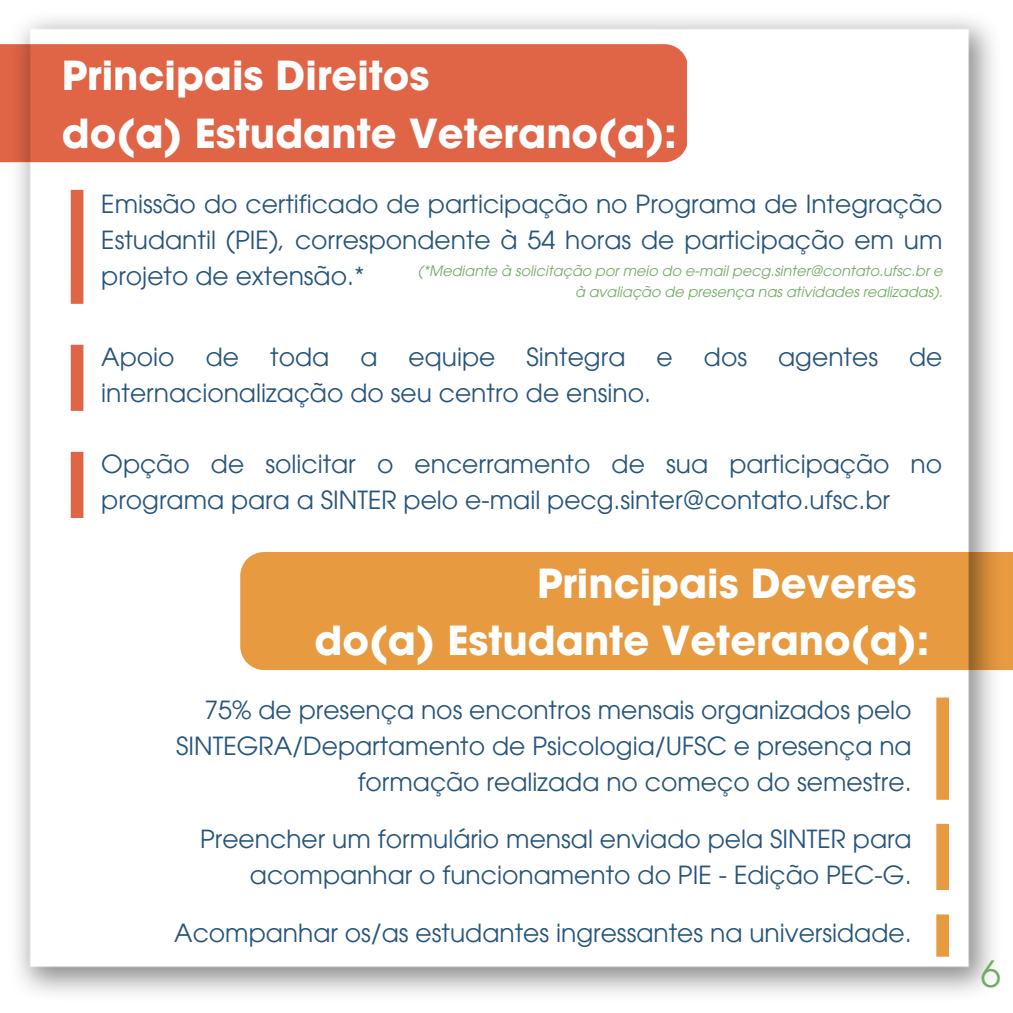
<style>
.page{position:relative;width:1013px;height:1013px;background:#fff}
.page>*{position:absolute;margin:0;border:0;box-sizing:border-box;transform-origin:0 0}
.t1{font:700 40px/57.6px "ITC Avant Garde Pro";color:#fff}
.t2{font:36.25px "ITC Avant Garde Pro";color:#70ad63}
.t3{font:25px/36.1px "ITC Avant Garde Pro";color:#26547c}
.t4{font:italic 14.38px/20.6px "ITC Avant Garde Pro";color:#70ad63;text-align:right}
</style>
<div class="page">
<img style="left:9px;top:19px;width:995px;height:974px">
<div style="left:71px;top:190px;width:12px;height:114px;background:#e06546"></div>
<div style="left:71px;top:345px;width:12px;height:66px;background:#e06546"></div>
<div style="left:71px;top:452px;width:12px;height:66px;background:#e06546"></div>
<div style="left:936px;top:697px;width:13px;height:102px;background:#e79a3f"></div>
<div style="left:936px;top:823px;width:13px;height:67px;background:#e79a3f"></div>
<div style="left:936px;top:914px;width:13px;height:42px;background:#e79a3f"></div>
<h1 class="t1" style="left:62px;top:51px;width:616px">Principais Direitos<br>do(a) Estudante Veterano(a):</h1>
<p class="t3" style="left:101px;top:188px;width:842px;text-align:justify">Emissão do certificado de participação no Programa de Integração Estudantil (PIE), correspondente à 54 horas de participação em um projeto de extensão.*</p>
<p class="t4" style="left:418px;top:262px;width:526px">(*Mediante à solicitação por meio do e-mail pecg.sinter@contato.ufsc.br e à avaliação de presença nas atividades realizadas).</p>
<p class="t3" style="left:101px;top:341px;width:842px">Apoio de toda a equipe Sintegra e dos agentes de internacionalização do seu centro de ensino.</p>
<p class="t3" style="left:101px;top:448px;width:842px">Opção de solicitar o encerramento de sua participação no programa para a SINTER pelo e-mail pecg.sinter@contato.ufsc.br</p>
<h1 class="t1" style="left:314px;top:559px;width:616px;text-indent:222px">Principais Deveres do(a) Estudante Veterano(a):</h1>
<p class="t3" style="left:176px;top:694px;width:737px;text-align:right">75% de presença nos encontros mensais organizados pelo<br>SINTEGRA/Departamento de Psicologia/UFSC e presença na formação realizada no começo do semestre.</p>
<p class="t3" style="left:200px;top:824px;width:713px;text-align:right">Preencher um formulário mensal enviado pela SINTER para acompanhar o funcionamento do PIE - Edição PEC-G.</p>
<p class="t3" style="left:174px;top:917px;width:739px">Acompanhar os/as estudantes ingressantes na universidade.</p>
<h2 class="t2" style="left:980px;top:959px;width:22px">6</h2>
</div>
